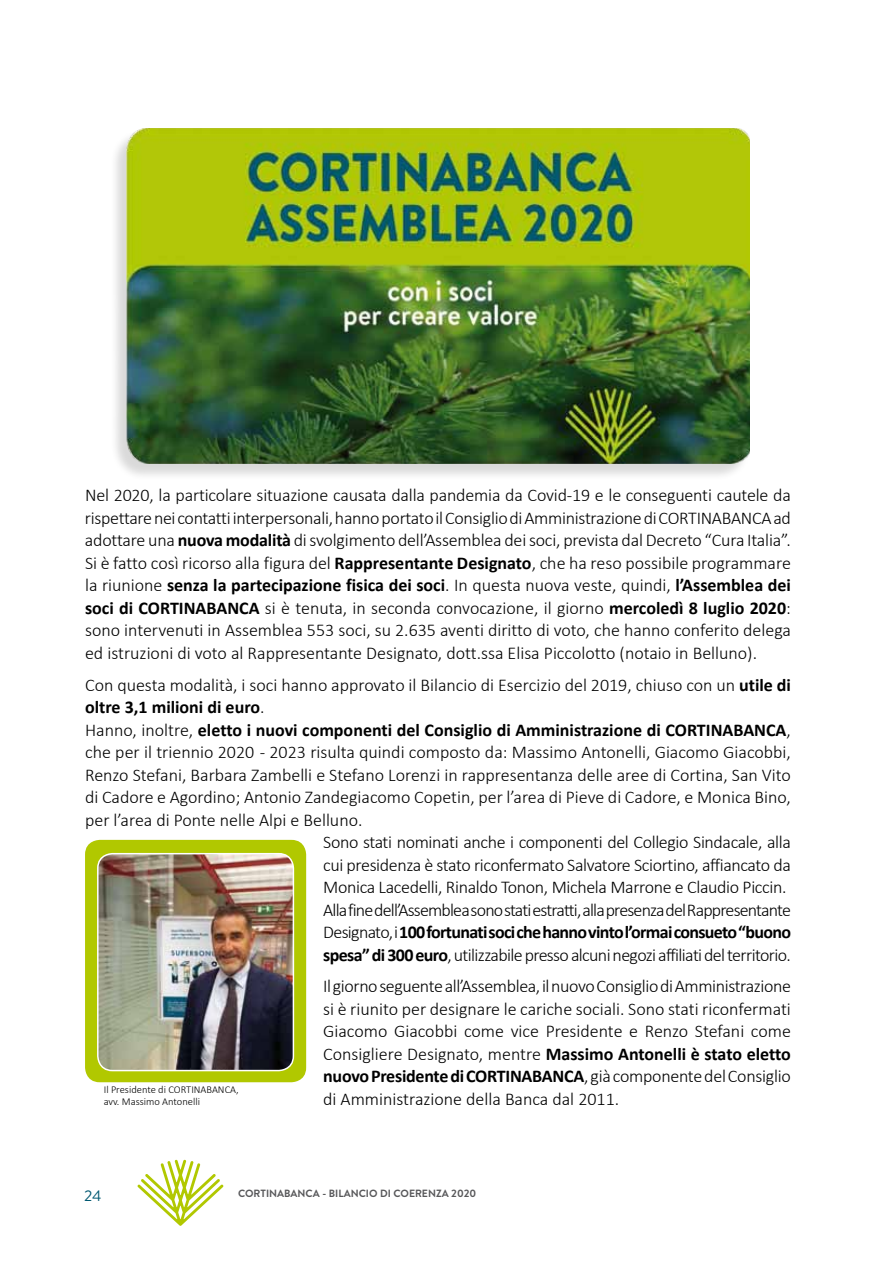
<style>
.page{position:relative;width:893px;height:1263px;background:#fff}
.page>*{position:absolute;margin:0;border:0;box-sizing:border-box;transform-origin:0 0}
.t1{font:300 18px/22.5px "Calibri";letter-spacing:-.01em;color:#000;text-align:justify}
.t2{font:700 18px "Calibri";color:#000}
.t3{font:300 18px "Calibri";letter-spacing:-.045em;color:#000}
.t4{font:300 18px "Calibri";letter-spacing:-.035em;color:#000}
.t5{font:700 18px "Calibri";letter-spacing:-.04em;color:#000}
.t6{font:15px "Brandon Text";color:#005871}
.t7{font:300 10.5px/12px "Calibri";color:#000}
.t8{font:700 10.5px "Brandon Text";color:#58585a}
.s1{font-weight:700}
.s2{font-weight:300}
</style>
<div class="page">
<svg style="left:138px;top:1160px;width:85px;height:66px"></svg>
<div style="left:109px;top:129px;width:639px;height:352px;background:#000;opacity:.15"></div>
<img style="left:126px;top:129px;width:624px;height:335px">
<div style="left:85px;top:840px;width:221px;height:242px;background:#b1c800;border-radius:15px"></div>
<img style="left:98px;top:854px;width:195px;height:216px">
<div style="left:97px;top:853px;width:197px;height:218px;border:2px solid #fff;border-radius:15px"></div>
<p class="t1" style="left:85px;top:484px;width:707px">Nel 2020, la particolare situazione causata dalla pandemia da Covid-19 e le conseguenti cautele da rispettareneicontattiinterpersonali,hannoportatoilConsigliodiAmministrazionediCORTINABANCAad adottare una <span class="s1">nuova modalità</span> di svolgimento dell’Assemblea dei soci, prevista dal Decreto “Cura Italia”.<br>Si è fatto così ricorso alla figura del <span class="s1">Rappresentante Designato</span>, che ha reso possibile programmare la riunione <span class="s1">senza la partecipazione fisica dei soci</span>. In questa nuova veste, quindi, <span class="s1">l’Assemblea dei soci di CORTINABANCA</span> si è tenuta, in seconda convocazione, il giorno <span class="s1">mercoledì 8 luglio 2020</span>: sono intervenuti in Assemblea 553 soci, su 2.635 aventi diritto di voto, che hanno conferito delega ed istruzioni di voto al Rappresentante Designato, dott.ssa Elisa Piccolotto (notaio in Belluno).</p>
<p class="t1" style="left:85px;top:673px;width:707px">Con questa modalità, i soci hanno approvato il Bilancio di Esercizio del 2019, chiuso con un <span class="s1">utile di</span></p>
<p class="t2" style="left:85px;top:694px;width:181px">oltre 3,1 milioni di euro<span class="s2">.</span></p>
<p class="t2" style="left:85px;top:717px;width:707px"><span class="s2">Hanno, inoltre,</span> eletto i nuovi componenti del Consiglio di Amministrazione di CORTINABANCA<span class="s2">,</span></p>
<p class="t1" style="left:85px;top:741px;width:707px">che per il triennio 2020 - 2023 risulta quindi composto da: Massimo Antonelli, Giacomo Giacobbi,</p>
<p class="t1" style="left:85px;top:763px;width:707px">Renzo Stefani, Barbara Zambelli e Stefano Lorenzi in rappresentanza delle aree di Cortina, San Vito</p>
<p class="t1" style="left:85px;top:786px;width:707px">di Cadore e Agordino; Antonio Zandegiacomo Copetin, per l’area di Pieve di Cadore, e Monica Bino,</p>
<p class="t1" style="left:85px;top:808px;width:279px">per l’area di Ponte nelle Alpi e Belluno.</p>
<p class="t1" style="left:323px;top:831px;width:469px">Sono stati nominati anche i componenti del Collegio Sindacale, alla</p>
<p class="t1" style="left:323px;top:853px;width:469px">cui presidenza è stato riconfermato Salvatore Sciortino, affiancato da</p>
<p class="t1" style="left:323px;top:876px;width:465px">Monica Lacedelli, Rinaldo Tonon, Michela Marrone e Claudio Piccin.</p>
<p class="t3" style="left:323px;top:898px;width:469px">Allafinedell’Assembleasonostatiestratti,allapresenzadelRappresentante</p>
<p class="t5" style="left:323px;top:919px;width:469px"><span class="s2">Designato,i</span>100 fortunati soci che hanno vinto l’ormai consueto “buono</p>
<p class="t4" style="left:323px;top:943px;width:469px"><span class="s1">spesa” di 300 euro</span>,utilizzabilepressoalcuninegoziaffiliatidelterritorio.</p>
<p class="t1" style="left:323px;top:975px;width:469px">Ilgiornoseguenteall’Assemblea,ilnuovoConsigliodiAmministrazione si è riunito per designare le cariche sociali. Sono stati riconfermati Giacomo Giacobbi come vice Presidente e Renzo Stefani come Consigliere Designato, mentre <span class="s1">Massimo Antonelli è stato eletto nuovo Presidente di CORTINABANCA</span>,giàcomponentedelConsiglio di Amministrazione della Banca dal 2011.</p>
<p class="t7" style="left:104px;top:1084px;width:136px">Il Presidente di CORTINABANCA, avv. Massimo Antonelli</p>
<p class="t6" style="left:84px;top:1186px;width:19px">24</p>
<p class="t8" style="left:238px;top:1186px;width:240px">CORTINABANCA - BILANCIO DI COERENZA 2020</p>
</div>
